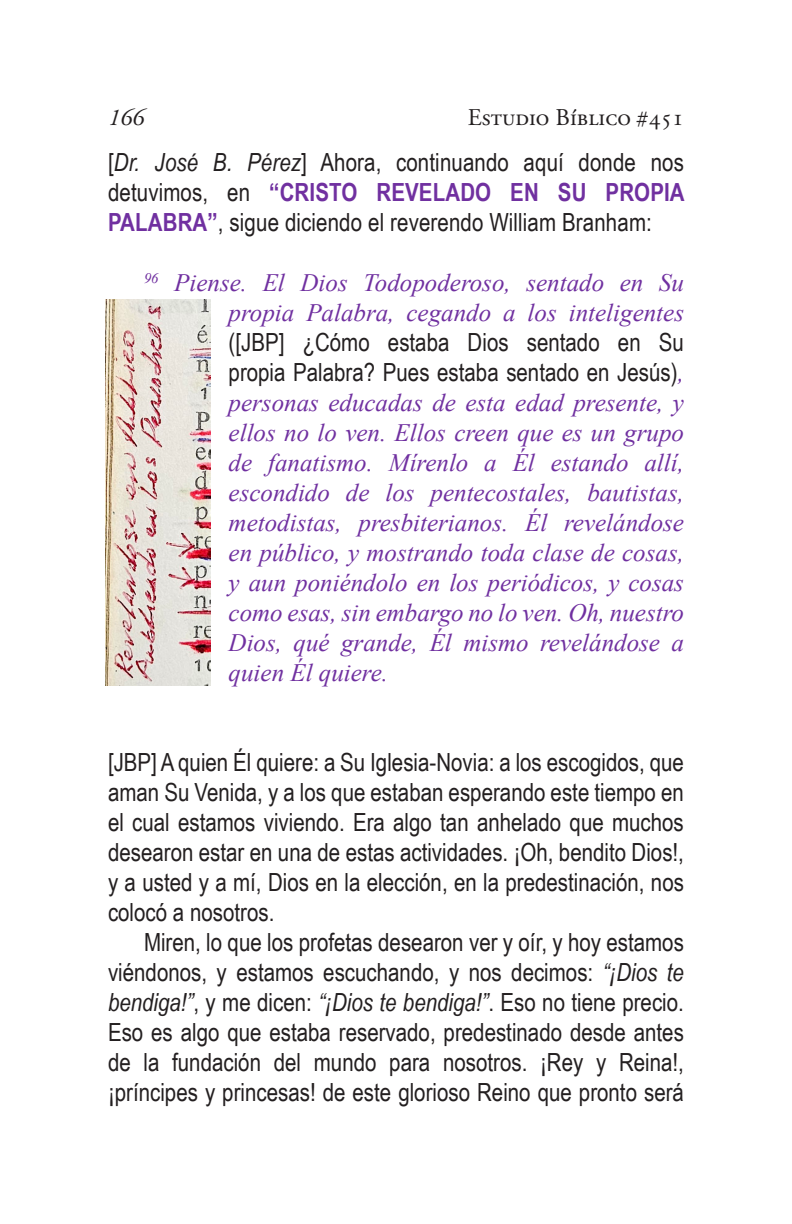
<style>
.page{position:relative;width:792px;height:1224px;background:#fff}
.page>*{position:absolute;margin:0;border:0;box-sizing:border-box;transform-origin:0 0}
.t1{font:25px/30px "Arial Narrow";color:#231f20;text-align:justify}
.t2{font:italic 25px/30px "Times New Roman";color:#7030a0;text-align:justify}
.t3{font:24px "Adobe Garamond Pro";color:#231f20}
.t4{font:italic 24px "Adobe Garamond Pro";color:#231f20}
.s1{font-style:italic}
.s2{font-weight:700;color:#7030a0}
.s3{font-family:"Arial Narrow";font-style:normal;color:#231f20}
</style>
<div class="page">
<img style="left:106px;top:300px;width:105px;height:386px">
<p class="t4" style="left:108px;top:103px;width:37px">166</p>
<p class="t3" style="left:468px;top:103px;width:218px">Estudio Bíblico #451</p>
<p class="t1" style="left:108px;top:146px;width:578px">[<span class="s1">Dr. José B. Pérez</span>] Ahora, continuando aquí donde nos detuvimos, en <span class="s2">“CRISTO REVELADO EN SU PROPIA PALABRA”</span>, sigue diciendo el reverendo William Branham:</p>
<p class="t2" style="left:229px;top:267px;width:457px;text-indent:-85px"><sup>96</sup> Piense. El Dios Todopoderoso, sentado en Su propia Palabra, cegando a los inteligentes <span class="s3">([JBP] ¿Cómo estaba Dios sentado en Su propia Palabra? Pues estaba sentado en Jesús)</span>, personas educadas de esta edad presente, y ellos no lo ven. Ellos creen que es un grupo de fanatismo. Mírenlo a Él estando allí, escondido de los pentecostales, bautistas, metodistas, presbiterianos. Él revelándose en público, y mostrando toda clase de cosas, y aun poniéndolo en los periódicos, y cosas como esas, sin embargo no lo ven. Oh, nuestro Dios, qué grande, Él mismo revelándose a quien Él quiere.</p>
<p class="t1" style="left:108px;top:746px;width:578px">[JBP] A quien Él quiere: a Su Iglesia-Novia: a los escogidos, que aman Su Venida, y a los que estaban esperando este tiempo en el cual estamos viviendo. Era algo tan anhelado que muchos desearon estar en una de estas actividades. ¡Oh, bendito Dios!, y a usted y a mí, Dios en la elección, en la predestinación, nos colocó a nosotros.</p>
<p class="t1" style="left:108px;top:926px;width:578px;text-indent:36px">Miren, lo que los profetas desearon ver y oír, y hoy estamos viéndonos, y estamos escuchando, y nos decimos: <span class="s1">“¡Dios te bendiga!”</span>, y me dicen: <span class="s1">“¡Dios te bendiga!”</span>. Eso no tiene precio.<br>Eso es algo que estaba reservado, predestinado desde antes de la fundación del mundo para nosotros. ¡Rey y Reina!, ¡príncipes y princesas! de este glorioso Reino que pronto será</p>
</div>
